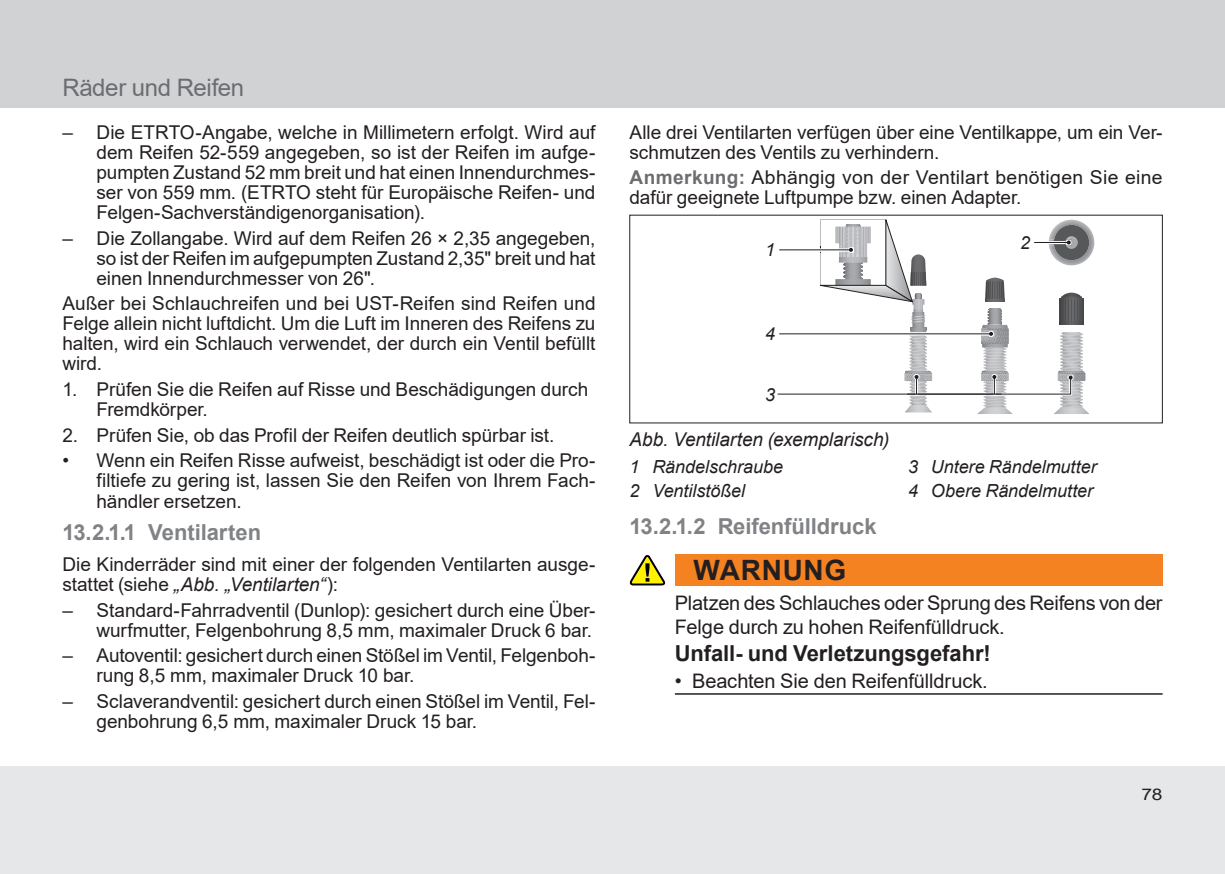
<style>
.page{position:relative;width:1225px;height:874px;background:#fff}
.page>*{position:absolute;margin:0;border:0;box-sizing:border-box;transform-origin:0 0}
.t1{font:700 28px "Arial";letter-spacing:.025em;color:#231f20}
.t2{font:24px "Arial";letter-spacing:-.015em;color:#6c6d70}
.t3{font:700 22px "Arial";letter-spacing:-.005em;color:#808285}
.t4{font:700 22px "Arial";letter-spacing:-.005em;color:#231f20}
.t5{font:20px/24px "Arial";letter-spacing:-.01em;color:#231f20}
.t6{font:19px/20px "Arial";letter-spacing:-.005em;color:#231f20}
.t7{font:italic 19px "Arial";letter-spacing:-.005em;color:#231f20}
.t8{font:italic 18px/24.4px "Arial";letter-spacing:-.005em;color:#231f20}
.t9{font:16px "Arial";color:#231f20;scale:1.2 1}
.s1{font-style:italic}
.s2{font-weight:700;color:#6c6d70}
</style>
<div class="page">
<div style="left:0;top:765px;width:1225px;height:108px;background:#e6e7e9"></div>
<div style="left:0;top:0;width:1225px;height:108px;background:#d1d2d4"></div>
<div style="left:675px;top:553px;width:487px;height:32px;background:#f58220"></div>
<hr style="left:675px;top:692px;width:487px;height:2px;background:#231f20">
<svg style="left:777px;top:219px;width:312px;height:180px"></svg>
<hr style="left:907px;top:393px;width:94px;height:1px;background:#231f20">
<svg style="left:629px;top:555px;width:36px;height:30px"></svg>
<p class="t2" style="left:62px;top:71px;width:183px">Räder und Reifen</p>
<p class="t6" style="left:96px;top:122px;width:500px;text-align:justify;text-indent:-34px">– Die ETRTO-Angabe, welche in Millimetern erfolgt. Wird auf dem Reifen 52-559 angegeben, so ist der Reifen im aufge&shy;pumpten Zustand 52 mm breit und hat einen Innendurchmes&shy;ser von 559 mm. (ETRTO steht für Europäische Reifen- und Felgen-Sachverständigenorganisation).</p>
<p class="t6" style="left:96px;top:227px;width:500px;text-align:justify;text-indent:-34px">– Die Zollangabe. Wird auf dem Reifen 26 × 2,35 angegeben, so ist der Reifen im aufgepumpten Zustand 2,35" breit und hat einen Innendurchmesser von 26".</p>
<p class="t6" style="left:62px;top:293px;width:534px;text-align:justify">Außer bei Schlauchreifen und bei UST-Reifen sind Reifen und Felge allein nicht luftdicht. Um die Luft im Inneren des Reifens zu halten, wird ein Schlauch verwendet, der durch ein Ventil befüllt wird.</p>
<p class="t6" style="left:96px;top:379px;width:493px;text-indent:-34px">1. Prüfen Sie die Reifen auf Risse und Beschädigungen durch<br>Fremdkörper.</p>
<p class="t6" style="left:62px;top:425px;width:493px">2. Prüfen Sie, ob das Profil der Reifen deutlich spürbar ist.</p>
<p class="t6" style="left:96px;top:450px;width:500px;text-align:justify;text-indent:-34px">• Wenn ein Reifen Risse aufweist, beschädigt ist oder die Pro&shy;filtiefe zu gering ist, lassen Sie den Reifen von Ihrem Fach&shy;händler ersetzen.</p>
<p class="t3" style="left:62px;top:516px;width:200px">13.2.1.1 Ventilarten</p>
<p class="t6" style="left:62px;top:554px;width:534px">Die Kinderräder sind mit einer der folgenden Ventilarten ausge&shy;stattet (siehe <span class="s1">„Abb. „Ventilarten“</span>):</p>
<p class="t6" style="left:62px;top:599px;width:534px;text-align:right">– Standard-Fahrradventil (Dunlop): gesichert durch eine Über&shy;wurfmutter, Felgenbohrung 8,5 mm, maximaler Druck 6 bar.</p>
<p class="t6" style="left:96px;top:645px;width:500px;text-indent:-34px">– Autoventil: gesichert durch einen Stößel im Ventil, Felgenboh&shy;rung 8,5 mm, maximaler Druck 10 bar.</p>
<p class="t6" style="left:96px;top:691px;width:500px;text-indent:-34px">– Sclaverandventil: gesichert durch einen Stößel im Ventil, Fel&shy;genbohrung 6,5 mm, maximaler Druck 15 bar.</p>
<p class="t6" style="left:629px;top:122px;width:534px">Alle drei Ventilarten verfügen über eine Ventilkappe, um ein Ver&shy;schmutzen des Ventils zu verhindern.</p>
<p class="t6" style="left:629px;top:167px;width:534px"><span class="s2">anmerkung:</span> Abhängig von der Ventilart benötigen Sie eine dafür geeignete Luftpumpe bzw. einen Adapter.</p>
<p class="t8" style="left:765px;top:237px;width:12px">1</p>
<p class="t8" style="left:765px;top:321px;width:12px">4</p>
<p class="t8" style="left:765px;top:382px;width:12px">3</p>
<p class="t8" style="left:1020px;top:231px;width:12px">2</p>
<p class="t7" style="left:629px;top:426px;width:261px">Abb. Ventilarten (exemplarisch)</p>
<p class="t8" style="left:629px;top:454px;width:155px">1 Rändelschraube<br>2 Ventilstößel</p>
<p class="t8" style="left:908px;top:454px;width:190px">3 Untere Rändelmutter<br>4 Obere Rändelmutter</p>
<p class="t3" style="left:629px;top:510px;width:249px">13.2.1.2 reifenfülldruck</p>
<h1 class="t1" style="left:693px;top:550px;width:154px">warnunG</h1>
<p class="t5" style="left:675px;top:590px;width:489px">Platzen des Schlauches oder Sprung des Reifens von der<br>Felge durch zu hohen Reifenfülldruck.</p>
<p class="t4" style="left:675px;top:637px;width:317px">unfall- und Verletzungsgefahr!</p>
<p class="t5" style="left:675px;top:668px;width:314px">• Beachten Sie den Reifenfülldruck.</p>
<p class="t9" style="left:1141px;top:783px;width:19px">78</p>
</div>
